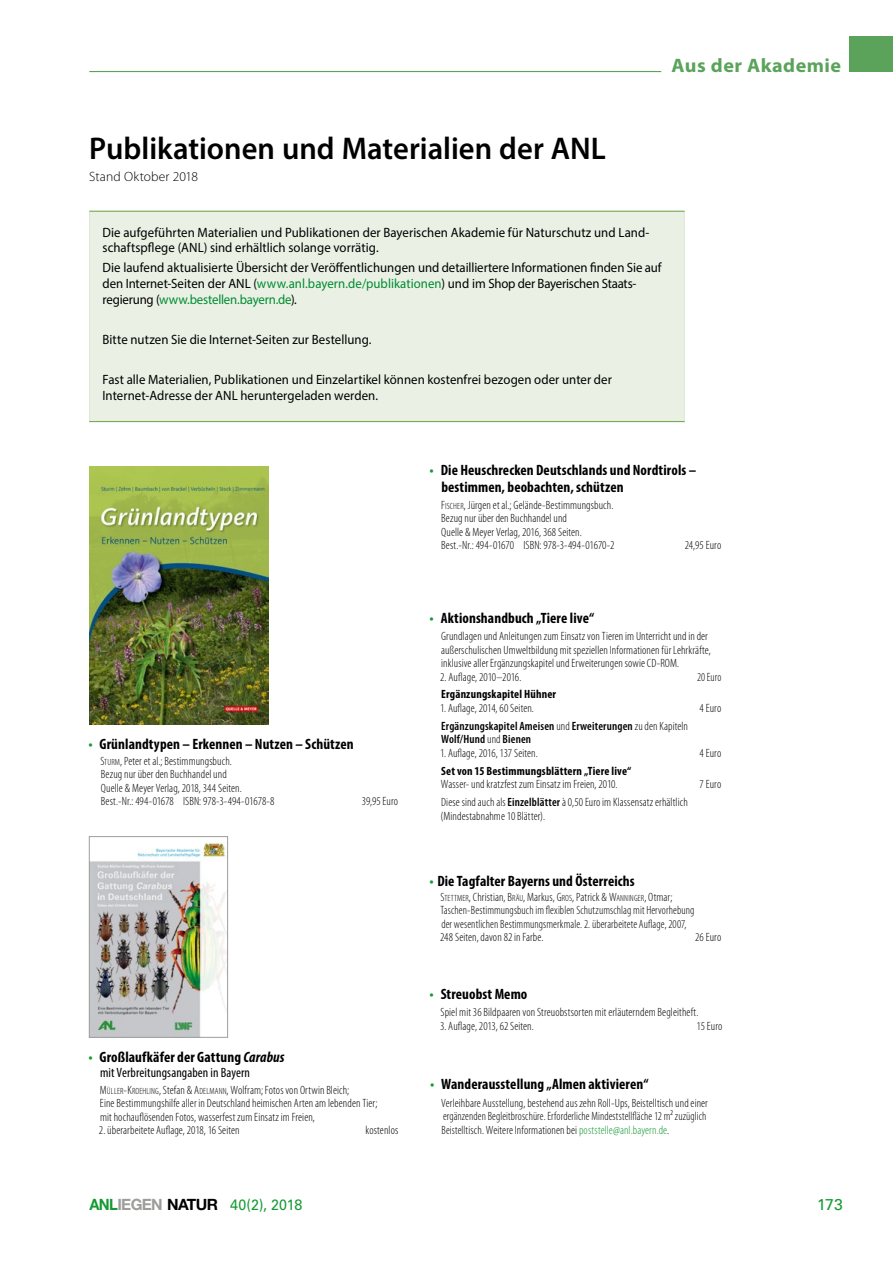
<style>
.page{position:relative;width:893px;height:1263px;background:#fff}
.page>*{position:absolute;margin:0;border:0;box-sizing:border-box;transform-origin:0 0}
.H1__Haupttitel{font:600 31.5px "Myriad Pro";color:#000}
.t1{font:700 19.5px "Myriad Pro";letter-spacing:.025em;color:#5ba35b}
.t2{font:15.75px "Univers LT Std";color:#159a34}
.Publ_Überschrift_1{font:700 condensed 15px/17px "Myriad Pro";letter-spacing:.01em;color:#000}
.t3{font:15px "Univers LT Std";letter-spacing:-.005em;color:#159a34;scale:.95 1}
.Summary_kurz{font:13.5px/15.8px "Myriad Pro";color:#000;scale:.95 1}
.Summary_kurz-2{font:13.5px "Myriad Pro";letter-spacing:-.015em;color:#008b32;scale:.95 1}
.Publ_Überschrift_1-2{font:condensed 13.5px "Myriad Pro";letter-spacing:.005em;color:#000}
.t4{font:300 13.5px "Myriad Pro";letter-spacing:.01em;color:#000}
.Publ_Fließ{font:300 condensed 12px/13.5px "Myriad Pro";letter-spacing:.01em;color:#000}
.Publ_Überschrift_1-3{font:300 condensed 12px/13.5px "Myriad Pro";letter-spacing:.01em;color:#000}
.Publ_Fließ-2{font:600 condensed 12px/13.5px "Myriad Pro";letter-spacing:.015em;color:#000}
.Publ_Fließ-3{font:700 condensed 12px "Myriad Pro";letter-spacing:.015em;color:#000}
.Publ_Fließ-4{font:300 condensed 12px "Myriad Pro";letter-spacing:.01em;color:#000;scale:.93 1}
.s1{color:#008b32}
.s2{color:#000}
.s3{color:#159a34}
.s4{font-style:inherit}
.s5{font-size:9px}
.s6{font-style:italic}
.s7{font-weight:300}
.s8{font-weight:700}
.s9{font-weight:600}
.s10{font-family:"Helvetica Neue";font-weight:700;font-size:15.6px}
.s11{font-family:"Helvetica Neue";font-weight:700;font-size:15.6px;color:#9d9d9c}
.s12{font-family:"Helvetica Neue";font-weight:700;font-size:15.6px;color:#000}
</style>
<div class="page">
<img style="left:89px;top:466px;width:180px;height:258px">
<img style="left:91px;top:842px;width:135px;height:193px">
<div style="left:89px;top:836px;width:139px;height:201px;border:1px solid #9d9d9c"></div>
<hr style="left:89px;top:71px;width:572px;height:1px;background:#5ba35b">
<div style="left:850px;top:36px;width:43px;height:36px;background:#5ba35b"></div>
<div style="left:90px;top:211px;width:594px;height:210px;background:#eaf1e4"></div>
<div style="left:89px;top:211px;width:596px;height:210px;border:1px solid #dde8d4"></div>
<hr style="left:89px;top:211px;width:596px;height:1px;background:#77ab5b">
<hr style="left:89px;top:421px;width:596px;height:1px;background:#77ab5b">
<h2 class="t1" style="left:672px;top:53px;width:171px">Aus der Akademie</h2>
<h1 class="H1__Haupttitel" style="left:89px;top:129px;width:518px">Publikationen und Materialien der ANL</h1>
<p class="t4" style="left:89px;top:168px;width:110px">Stand Oktober 2018</p>
<p class="Summary_kurz" style="left:103px;top:224px;width:577px">Die aufgeführten Materialien und Publikationen der Bayerischen Akademie für Naturschutz und Land&shy;schaftspflege (ANL) sind erhältlich solange vorrätig.</p>
<p class="Summary_kurz" style="left:103px;top:260px;width:590px">Die laufend aktualisierte Übersicht der Veröffentlichungen und detailliertere Informationen finden Sie auf den Internet-Seiten der ANL (<span class="s1">www.anl.bayern.de/publikationen</span>) und im Shop der Bayerischen Staats-</p>
<p class="Summary_kurz-2" style="left:103px;top:291px;width:206px"><span class="s2">regierung (</span>www.bestellen.bayern.de<span class="s2">).</span></p>
<p class="Summary_kurz" style="left:103px;top:331px;width:285px">Bitte nutzen Sie die Internet-Seiten zur Bestellung.</p>
<p class="Summary_kurz" style="left:103px;top:371px;width:538px">Fast alle Materialien, Publikationen und Einzelartikel können kostenfrei bezogen oder unter der<br>Internet-Adresse der ANL heruntergeladen werden.</p>
<p class="Publ_Überschrift_1" style="left:88px;top:735px;width:267px"><span class="s3">•</span> Grünlandtypen – Erkennen – Nutzen – Schützen</p>
<p class="Publ_Überschrift_1-3" style="left:100px;top:754px;width:143px"><span class="s4">S</span><span class="s5">TURM</span>, Peter et al.; Bestimmungsbuch.<br>Bezug nur über den Buchhandel und<br>Quelle &amp; Meyer Verlag, 2018, 344 Seiten.</p>
<p class="Publ_Überschrift_1-3" style="left:101px;top:794px;width:175px">Best.-Nr.: 494-01678 ISBN: 978-3-494-01678-8</p>
<p class="Publ_Überschrift_1-3" style="left:362px;top:794px;width:38px">39,95 Euro</p>
<p class="Publ_Überschrift_1" style="left:88px;top:1048px;width:198px"><span class="s3">•</span> Großlaufkäfer der Gattung <span class="s6">Carabus</span></p>
<p class="Publ_Überschrift_1-2" style="left:100px;top:1064px;width:152px">mit Verbreitungsangaben in Bayern</p>
<p class="Publ_Fließ" style="left:100px;top:1083px;width:279px"><span class="s4">M</span><span class="s5">ÜLLER</span><span class="s4">-K</span><span class="s5">ROEHLING</span>, Stefan &amp; <span class="s4">A</span><span class="s5">DELMANN</span>, Wolfram; Fotos von Ortwin Bleich;<br>Eine Bestimmungshilfe aller in Deutschland heimischen Arten am lebenden Tier; mit hochauflösenden Fotos, wasserfest zum Einsatz im Freien,</p>
<p class="Publ_Fließ" style="left:99px;top:1123px;width:142px">2. überarbeitete Auflage, 2018, 16 Seiten</p>
<p class="Publ_Fließ" style="left:366px;top:1123px;width:34px">kostenlos</p>
<p class="Publ_Überschrift_1" style="left:441px;top:461px;width:256px;text-indent:-12px"><span class="s3">•</span> Die Heuschrecken Deutschlands und Nordtirols – bestimmen, beobachten, schützen</p>
<p class="Publ_Fließ" style="left:441px;top:498px;width:174px"><span class="s4">F</span><span class="s5">ISCHER</span>, Jürgen et al.; Gelände-Bestimmungsbuch.<br>Bezug nur über den Buchhandel und<br>Quelle &amp; Meyer Verlag, 2016, 368 Seiten.</p>
<p class="Publ_Fließ" style="left:441px;top:538px;width:175px">Best.-Nr.: 494-01670 ISBN: 978-3-494-01670-2</p>
<p class="Publ_Fließ" style="left:685px;top:538px;width:38px">24,95 Euro</p>
<p class="Publ_Überschrift_1" style="left:430px;top:609px;width:166px"><span class="s3">•</span> Aktionshandbuch „Tiere live“</p>
<p class="Publ_Fließ" style="left:441px;top:629px;width:271px">Grundlagen und Anleitungen zum Einsatz von Tieren im Unterricht und in der außerschulischen Umweltbildung mit speziellen Informationen für Lehrkräfte, inklusive aller Ergänzungskapitel und Erweiterungen sowie CD-ROM.</p>
<p class="Publ_Fließ" style="left:440px;top:670px;width:83px">2. Auflage, 2010–2016.</p>
<p class="Publ_Fließ-4" style="left:697px;top:670px;width:28px">20 Euro</p>
<p class="Publ_Fließ-3" style="left:441px;top:687px;width:116px">Ergänzungskapitel Hühner</p>
<p class="Publ_Fließ" style="left:440px;top:701px;width:95px">1. Auflage, 2014, 60 Seiten.</p>
<p class="Publ_Fließ" style="left:700px;top:701px;width:23px">4 Euro</p>
<p class="Publ_Fließ-2" style="left:441px;top:719px;width:248px">Ergänzungskapitel Ameisen <span class="s7">und</span> Erweiterungen <span class="s7">zu den Kapiteln<br></span>Wolf/Hund <span class="s7">und</span> Bienen</p>
<p class="Publ_Fließ" style="left:440px;top:746px;width:99px">1. Auflage, 2016, 137 Seiten.</p>
<p class="Publ_Fließ" style="left:700px;top:746px;width:23px">4 Euro</p>
<p class="Publ_Fließ" style="left:441px;top:764px;width:192px"><span class="s8">Set von 15 Bestimmungsblättern „Tiere live“<br></span>Wasser- und kratzfest zum Einsatz im Freien, 2010.</p>
<p class="Publ_Fließ" style="left:700px;top:777px;width:23px">7 Euro</p>
<p class="Publ_Fließ" style="left:441px;top:795px;width:249px">Diese sind auch als <span class="s9">Einzelblätter</span> à 0,50 Euro im Klassensatz erhältlich (Mindestabnahme 10 Blätter).</p>
<p class="Publ_Überschrift_1" style="left:430px;top:872px;width:207px"><span class="s3">•</span> Die Tagfalter Bayerns und Österreichs</p>
<p class="Publ_Fließ" style="left:440px;top:890px;width:256px"><span class="s4">S</span><span class="s5">TETTMER</span>, Christian, <span class="s4">B</span><span class="s5">RÄU</span>, Markus, <span class="s4">G</span><span class="s5">ROS</span>, Patrick &amp; <span class="s4">W</span><span class="s5">ANNINGER</span>, Otmar; Taschen-Bestimmungsbuch im flexiblen Schutzumschlag mit Hervorhebung der wesentlichen Bestimmungsmerkmale. 2. überarbeitete Auflage, 2007, 248 Seiten, davon 82 in Farbe.</p>
<p class="Publ_Fließ" style="left:695px;top:930px;width:27px">26 Euro</p>
<p class="Publ_Überschrift_1" style="left:430px;top:985px;width:99px"><span class="s3">•</span> Streuobst Memo</p>
<p class="Publ_Fließ" style="left:441px;top:1006px;width:259px">Spiel mit 36 Bildpaaren von Streuobstsorten mit erläuterndem Begleitheft.</p>
<p class="Publ_Fließ" style="left:440px;top:1019px;width:95px">3. Auflage, 2013, 62 Seiten.</p>
<p class="Publ_Fließ" style="left:697px;top:1019px;width:27px">15 Euro</p>
<p class="Publ_Überschrift_1" style="left:430px;top:1075px;width:220px"><span class="s3">•</span> Wanderausstellung „Almen aktivieren“</p>
<p class="Publ_Fließ" style="left:441px;top:1095px;width:268px">Verleihbare Ausstellung, bestehend aus zehn Roll-Ups, Beistelltisch und einer ergänzenden Begleitbroschüre. Erforderliche Mindeststellfläche 12 m² zuzüglich<br>Beistelltisch. Weitere Informationen bei <span class="s3">poststelle@anl.bayern.de</span>.</p>
<p class="t3" style="left:89px;top:1196px;width:226px"><span class="s10">ANL</span><span class="s11">IEGEN</span> <span class="s12">NATUR</span> 40(2), 2018</p>
<h3 class="t2" style="left:817px;top:1195px;width:27px">173</h3>
</div>
